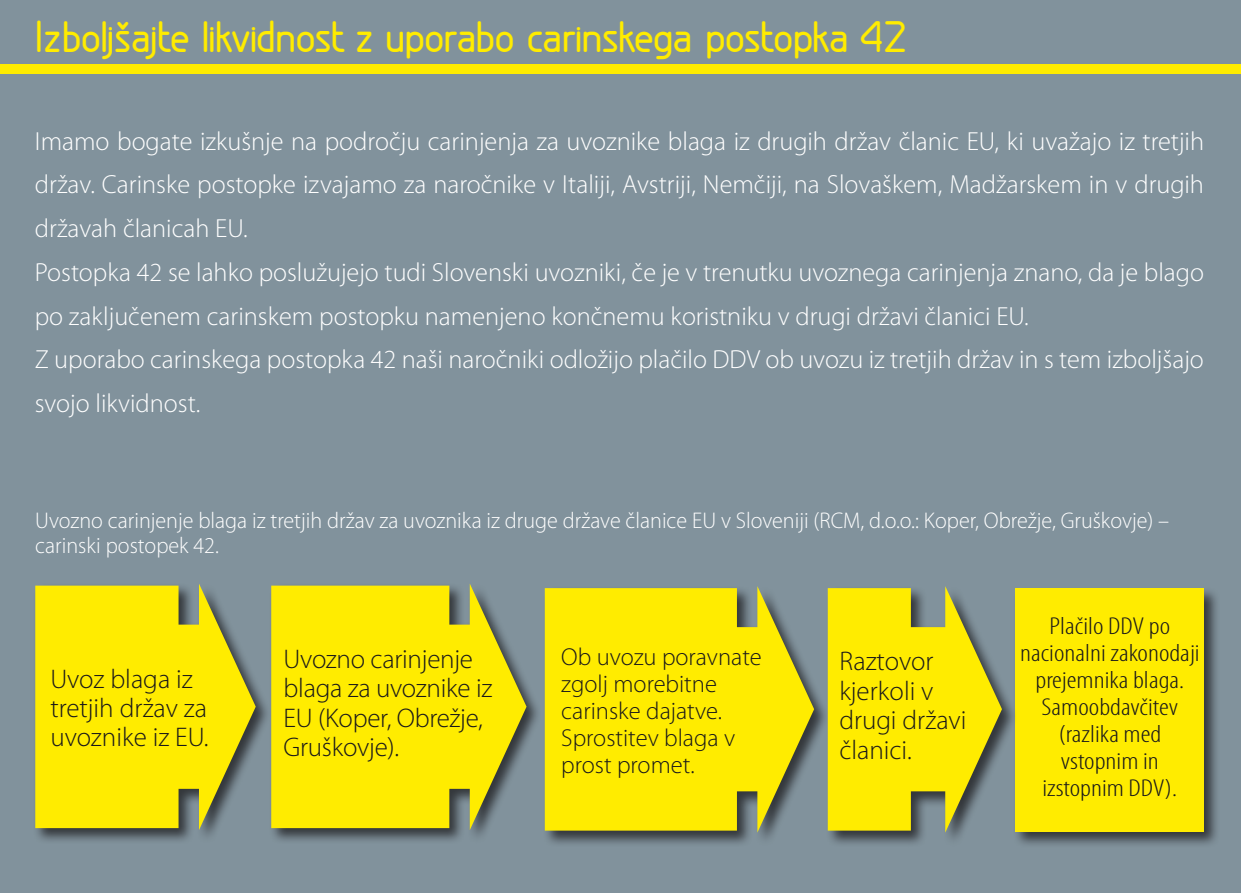
<style>
.page{position:relative;width:1241px;height:893px;background:#fff}
.page>*{position:absolute;margin:0;border:0;box-sizing:border-box;transform-origin:0 0}
.t1{font:700 42px "Greyscale Basic";letter-spacing:-.03em;color:#ffec00}
.t2{font:300 26.95px/29.4px "Myriad Pro";letter-spacing:-.005em;color:#19181a}
.t3{font:300 26.25px/43.8px "Myriad Pro";color:#fff}
.t4{font:300 condensed 24.5px/26.9px "Myriad Pro";color:#19181a;text-align:center;scale:1.2 1}
.t5{font:300 24.5px/26.9px "Myriad Pro";color:#19181a}
.t6{font:300 22.75px/24.5px "Myriad Pro";color:#fff}
</style>
<div class="page">
<div style="left:0;top:0;width:1240px;height:893px;background:#81929c"></div>
<div style="left:0;top:64px;width:1240px;height:10px;background:#ffec00"></div>
<div style="left:1012px;top:586px;width:208px;height:262px;background:#19181a;opacity:.75"></div>
<div style="left:1015px;top:589px;width:188px;height:243px;background:#ffec00"></div>
<div style="left:542px;top:585px;width:287px;height:262px;background:#19181a;opacity:.75"></div>
<svg style="left:544px;top:586px;width:270px;height:247px;background:#e9db13"></svg>
<div style="left:825px;top:585px;width:192px;height:262px;background:#19181a;opacity:.75"></div>
<svg style="left:827px;top:586px;width:174px;height:247px;background:#dcd11f"></svg>
<div style="left:33px;top:583px;width:238px;height:262px;background:#19181a;opacity:.75"></div>
<svg style="left:35px;top:584px;width:221px;height:246px;background:#e7da14"></svg>
<div style="left:268px;top:583px;width:274px;height:262px;background:#19181a;opacity:.75"></div>
<svg style="left:271px;top:584px;width:255px;height:246px;background:#e9da12"></svg>
<h1 class="t1" style="left:35px;top:10px;width:873px">Izboljšajte likvidnost z uporabo carinskega postopka 42</h1>
<p class="t3" style="left:35px;top:119px;width:1170px">Imamo bogate izkušnje na področju carinjenja za uvoznike blaga iz drugih držav članic EU, ki uvažajo iz tretjih držav. Carinske postopke izvajamo za naročnike v Italiji, Avstriji, Nemčiji, na Slovaškem, Madžarskem in v drugih državah članicah EU.<br>Postopka 42 se lahko poslužujejo tudi Slovenski uvozniki, če je v trenutku uvoznega carinjenja znano, da je blago po zaključenem carinskem postopku namenjeno končnemu koristniku v drugi državi članici EU.<br>Z uporabo carinskega postopka 42 naši naročniki odložijo plačilo DDV ob uvozu iz tretjih držav in s tem izboljšajo svojo likvidnost.</p>
<p class="t6" style="left:35px;top:509px;width:1135px">Uvozno carinjenje blaga iz tretjih držav za uvoznika iz druge države članice EU v Sloveniji (RCM, d.o.o.: Koper, Obrežje, Gruškovje) – carinski postopek 42.</p>
<p class="t2" style="left:50px;top:664px;width:160px">Uvoz blaga iz tretjih držav za uvoznike iz EU.</p>
<p class="t2" style="left:283px;top:645px;width:210px">Uvozno carinjenje blaga za uvoznike iz<br>EU (Koper, Obrežje,<br>Gruškovje).</p>
<p class="t5" style="left:561px;top:644px;width:202px">Ob uvozu poravnate zgolj morebitne carinske dajatve.<br>Sprostitev blaga v prost promet.</p>
<p class="t2" style="left:839px;top:647px;width:128px">Raztovor kjerkoli v drugi državi članici.</p>
<p class="t4" style="left:1019px;top:612px;width:151px">Plačilo DDV po nacionalni zakonodaji prejemnika blaga.<br>Samoobdavčitev (razlika med vstopnim in izstopnim DDV).</p>
</div>
